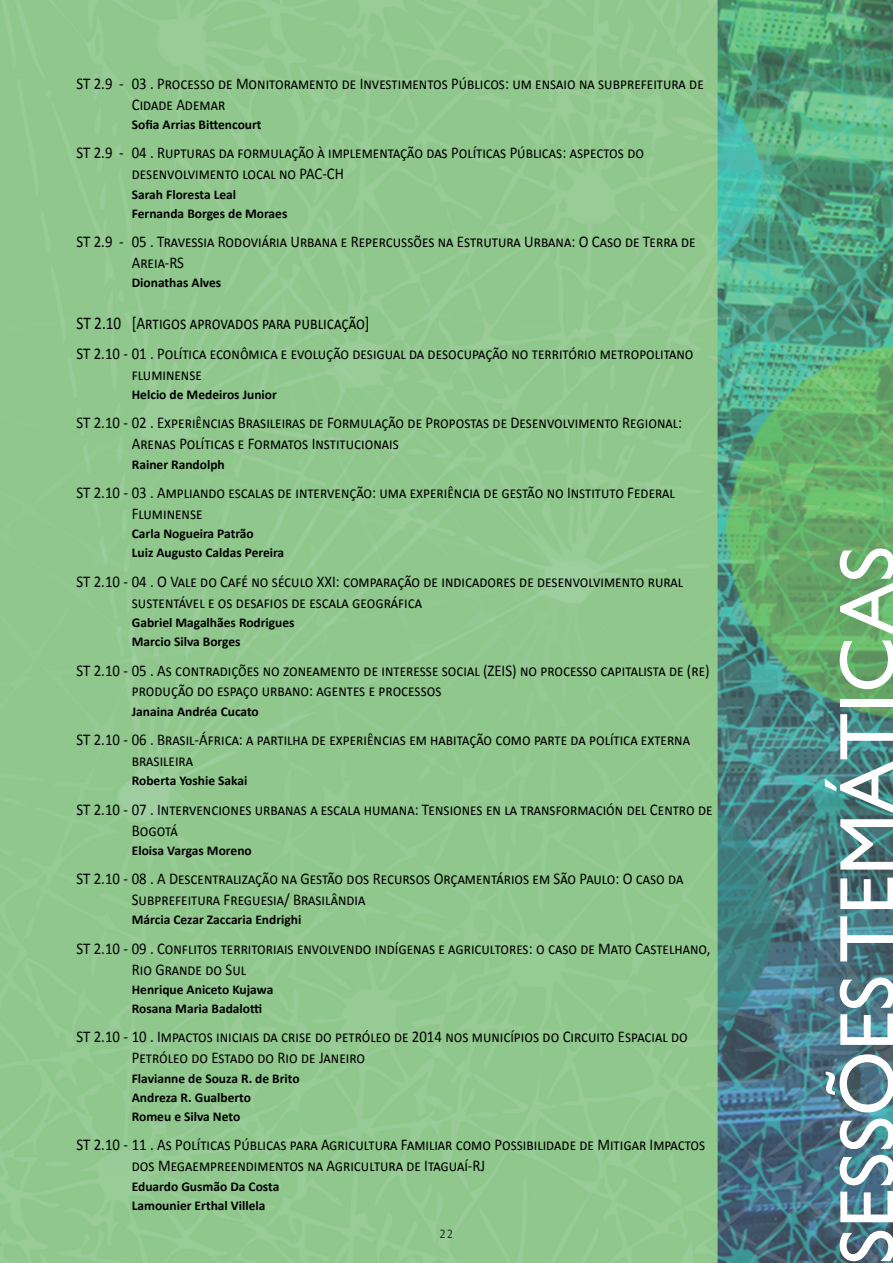
<style>
.page{position:relative;width:893px;height:1263px;background:#fff}
.page>*{position:absolute;margin:0;border:0;box-sizing:border-box;transform-origin:0 0}
.t1{font:79.2px "Gill Sans";color:#fff}
.t2{font:18px "Calibri";color:#000;scale:.85 1}
.t3{font:16.5px/21px "Calibri";color:#000;scale:.9 1}
.t4{font:700 13.5px/19.2px "Calibri";color:#000}
.t5{font:12px "Andale Mono";color:#231f20}
</style>
<div class="page">
<img style="left:0;top:0;width:893px;height:1263px">
<p class="t3" style="left:132px;top:73px;width:637px;text-indent:-55px">ST 2.9 - 03 . Processo de Monitoramento de Investimentos Públicos: um ensaio na subprefeitura de<br>Cidade Ademar</p>
<p class="t4" style="left:132px;top:115px;width:131px">Sofia Arrias Bittencourt</p>
<p class="t3" style="left:132px;top:142px;width:571px;text-indent:-55px">ST 2.9 - 04 . Rupturas da formulação à implementação das Políticas Públicas: aspectos do desenvolvimento local no PAC-CH</p>
<p class="t4" style="left:132px;top:184px;width:157px">Sarah Floresta Leal<br>Fernanda Borges de Moraes</p>
<p class="t3" style="left:132px;top:231px;width:628px;text-indent:-55px">ST 2.9 - 05 . Travessia Rodoviária Urbana e Repercussões na Estrutura Urbana: O Caso de Terra de<br>Areia-RS</p>
<p class="t4" style="left:132px;top:273px;width:91px">Dionathas Alves</p>
<p class="t2" style="left:77px;top:312px;width:346px">ST 2.10 [Artigos aprovados para publicação]</p>
<p class="t3" style="left:132px;top:343px;width:626px;text-indent:-55px">ST 2.10 - 01 . Política econômica e evolução desigual da desocupação no território metropolitano fluminense</p>
<p class="t4" style="left:132px;top:385px;width:147px">Helcio de Medeiros Junior</p>
<p class="t3" style="left:132px;top:412px;width:613px;text-indent:-55px">ST 2.10 - 02 . Experiências Brasileiras de Formulação de Propostas de Desenvolvimento Regional:<br>Arenas Políticas e Formatos Institucionais</p>
<p class="t4" style="left:132px;top:454px;width:94px">Rainer Randolph</p>
<p class="t3" style="left:132px;top:482px;width:605px;text-indent:-55px">ST 2.10 - 03 . Ampliando escalas de intervenção: uma experiência de gestão no Instituto Federal<br>Fluminense</p>
<p class="t4" style="left:132px;top:524px;width:154px">Carla Nogueira Patrão<br>Luiz Augusto Caldas Pereira</p>
<p class="t3" style="left:132px;top:571px;width:614px;text-indent:-55px">ST 2.10 - 04 . O Vale do Café no século XXI: comparação de indicadores de desenvolvimento rural sustentável e os desafios de escala geográfica</p>
<p class="t4" style="left:132px;top:613px;width:164px">Gabriel Magalhães Rodrigues<br>Marcio Silva Borges</p>
<p class="t3" style="left:132px;top:660px;width:643px;text-indent:-55px">ST 2.10 - 05 . As contradições no zoneamento de interesse social (ZEIS) no processo capitalista de (re) produção do espaço urbano: agentes e processos</p>
<p class="t4" style="left:132px;top:701px;width:129px">Janaina Andréa Cucato</p>
<p class="t3" style="left:132px;top:729px;width:622px;text-indent:-55px">ST 2.10 - 06 . Brasil-África: a partilha de experiências em habitação como parte da política externa brasileira</p>
<p class="t4" style="left:132px;top:771px;width:117px">Roberta Yoshie Sakai</p>
<p class="t3" style="left:132px;top:799px;width:647px;text-indent:-55px">ST 2.10 - 07 . Intervenciones urbanas a escala humana: Tensiones en la transformación del Centro de<br>Bogotá</p>
<p class="t4" style="left:132px;top:841px;width:121px">Eloisa Vargas Moreno</p>
<p class="t3" style="left:132px;top:868px;width:614px;text-indent:-55px">ST 2.10 - 08 . A Descentralização na Gestão dos Recursos Orçamentários em São Paulo: O caso da<br>Subprefeitura Freguesia/ Brasilândia</p>
<p class="t4" style="left:132px;top:910px;width:171px">Márcia Cezar Zaccaria Endrighi</p>
<p class="t3" style="left:132px;top:938px;width:644px;text-indent:-55px">ST 2.10 - 09 . Conflitos territoriais envolvendo indígenas e agricultores: o caso de Mato Castelhano,<br>Rio Grande do Sul</p>
<p class="t4" style="left:132px;top:980px;width:143px">Henrique Aniceto Kujawa<br>Rosana Maria Badalotti</p>
<p class="t3" style="left:132px;top:1026px;width:619px;text-indent:-55px">ST 2.10 - 10 . Impactos iniciais da crise do petróleo de 2014 nos municípios do Circuito Espacial do<br>Petróleo do Estado do Rio de Janeiro</p>
<p class="t4" style="left:132px;top:1068px;width:169px">Flavianne de Souza R. de Brito<br>Andreza R. Gualberto<br>Romeu e Silva Neto</p>
<p class="t3" style="left:132px;top:1134px;width:639px;text-indent:-55px">ST 2.10 - 11 . As Políticas Públicas para Agricultura Familiar como Possibilidade de Mitigar Impactos dos Megaempreendimentos na Agricultura de Itaguaí-RJ</p>
<p class="t4" style="left:132px;top:1176px;width:149px">Eduardo Gusmão Da Costa<br>Lamounier Erthal Villela</p>
<p class="t5" style="left:439px;top:1226px;width:16px">22</p>
<h1 class="t1" style="left:821px;top:1264px;width:720px;rotate:-90deg">SESSÕESTEMÁTICAS</h1>
</div>
